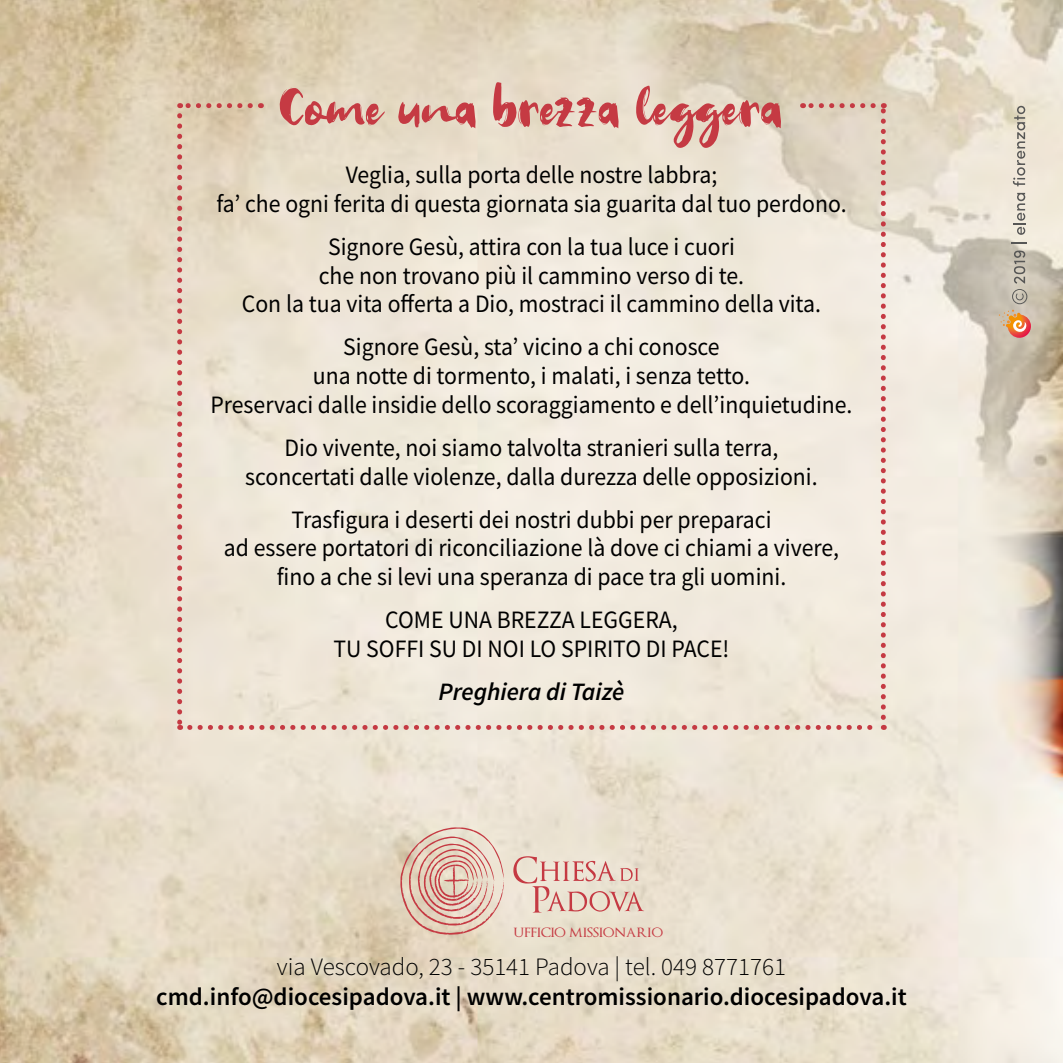
<style>
.page{position:relative;width:1063px;height:1063px;background:#fff}
.page>*{position:absolute;margin:0;border:0;box-sizing:border-box;transform-origin:0 0}
.t1{font:50px "Welcome";color:#c53a43}
.t2{font:25px/28.8px "Source Sans Pro";color:#000;text-align:center;scale:.95 1}
.t3{font:600 25px "Source Sans Pro";color:#000}
.t4{font:300 25px "Source Sans Pro";color:#000}
.t5{font:italic 600 25px "Source Sans Pro";color:#000}
.t6{font:12.5px "Optimus Princeps";color:#c53a43;scale:1.09 1}
</style>
<div class="page">
<img style="left:0;top:0;width:1063px;height:1063px">
<svg style="left:513px;top:856px;width:131px;height:57px;background:#e4c7bb"></svg>
<svg style="left:400px;top:827px;width:104px;height:108px;background:#e0bfaf"></svg>
<svg style="left:180px;top:103px;width:70px;height:5px"></svg>
<svg style="left:177px;top:116px;width:5px;height:614px;background:#da9f97"></svg>
<svg style="left:190px;top:725px;width:694px;height:5px;background:#dda49e"></svg>
<svg style="left:881px;top:103px;width:5px;height:614px;background:#dea4a0"></svg>
<svg style="left:803px;top:103px;width:70px;height:5px"></svg>
<svg style="left:999px;top:310px;width:32px;height:28px"></svg>
<svg style="left:1012px;top:251px;width:15px;height:53px"></svg>
<svg style="left:1012px;top:242px;width:15px;height:1px"></svg>
<svg style="left:1013px;top:193px;width:12px;height:42px"></svg>
<svg style="left:1013px;top:106px;width:12px;height:80px"></svg>
<h1 class="t1" style="left:280px;top:78px;width:505px">Come una brezza leggera</h1>
<p class="t2" style="left:216px;top:160px;width:665px">Veglia, sulla porta delle nostre labbra;<br>fa’ che ogni ferita di questa giornata sia guarita dal tuo perdono.</p>
<p class="t2" style="left:242px;top:232px;width:611px">Signore Gesù, attira con la tua luce i cuori<br>che non trovano più il cammino verso di te.<br>Con la tua vita offerta a Dio, mostraci il cammino della vita.</p>
<p class="t2" style="left:210px;top:333px;width:677px">Signore Gesù, sta’ vicino a chi conosce<br>una notte di tormento, i malati, i senza tetto.<br>Preservaci dalle insidie dello scoraggiamento e dell’inquietudine.</p>
<p class="t2" style="left:245px;top:433px;width:604px">Dio vivente, noi siamo talvolta stranieri sulla terra, sconcertati dalle violenze, dalla durezza delle opposizioni.</p>
<p class="t2" style="left:224px;top:505px;width:649px">Trasfigura i deserti dei nostri dubbi per preparaci<br>ad essere portatori di riconciliazione là dove ci chiami a vivere, fino a che si levi una speranza di pace tra gli uomini.</p>
<p class="t2" style="left:334px;top:605px;width:418px">COME UNA BREZZA LEGGERA,<br>TU SOFFI SU DI NOI LO SPIRITO DI PACE!</p>
<p class="t5" style="left:439px;top:675px;width:187px">Preghiera di Taizè</p>
<p class="t6" style="left:513px;top:926px;width:139px">UFFICIO MISSIONARIO</p>
<p class="t4" style="left:277px;top:951px;width:511px">via Vescovado, 23 - 35141 Padova | tel. 049 8771761</p>
<p class="t3" style="left:156px;top:980px;width:752px">cmd.info@diocesipadova.it | www.centromissionario.diocesipadova.it</p>
</div>
